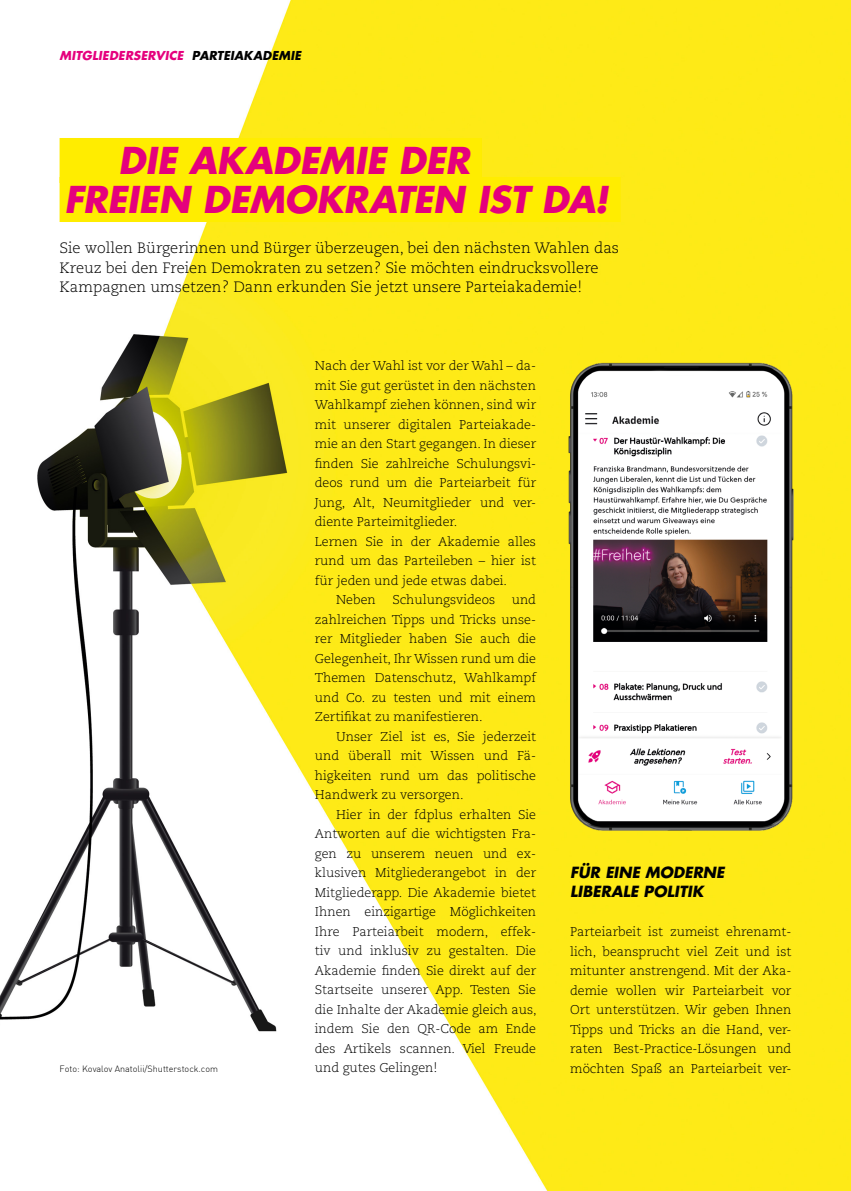
<style>
.page{position:relative;width:851px;height:1191px;background:#fff}
.page>*{position:absolute;margin:0;border:0;box-sizing:border-box;transform-origin:0 0}
.t1{font:italic 700 36px/39px "Futura LT Pro";letter-spacing:-.005em;color:#e5007d}
.t2{font:300 15px/19.5px "Caecilia LT Std";color:#000}
.t3{font:italic 700 15px/19.5px "Futura LT Pro";color:#000}
.t4{font:300 12.75px/19.5px "Caecilia LT Std";color:#000;text-align:justify}
.t5{font:italic 700 12px "Futura LT Pro";letter-spacing:.01em;color:#e5007d}
.t6{font:300 9px "DIN";color:#000}
.s1{color:#000}
</style>
<div class="page">
<img style="left:0;top:0;width:850px;height:1191px">
<div style="left:60px;top:138px;width:422px;height:45px;background:#ffed00"></div>
<div style="left:60px;top:177px;width:560px;height:45px;background:#ffed00"></div>
<img style="left:540px;top:340px;width:279px;height:526px">
<p class="t5" style="left:60px;top:46px;width:243px">MITGLIEDERSERVICE <span class="s1">PARTEIAKADEMIE</span></p>
<h1 class="t1" style="left:64px;top:140px;width:545px;text-indent:54px">DIE AKADEMIE DER<br>FREIEN DEMOKRATEN IST DA!</h1>
<p class="t2" style="left:60px;top:239px;width:561px">Sie wollen Bürgerinnen und Bürger überzeugen, bei den nächsten Wahlen das<br>Kreuz bei den Freien Demokraten zu setzen? Sie möchten eindrucksvollere<br>Kampagnen umsetzen? Dann erkunden Sie jetzt unsere Parteiakademie!</p>
<p class="t6" style="left:60px;top:1063px;width:160px">Foto: Kovalov Anatolii/Shutterstock.com</p>
<p class="t4" style="left:315px;top:356px;width:223px">Nach der Wahl ist vor der Wahl – da-</p>
<p class="t4" style="left:315px;top:376px;width:223px">mit Sie gut gerüstet in den nächsten</p>
<p class="t4" style="left:315px;top:395px;width:223px">Wahlkampf ziehen können, sind wir</p>
<p class="t4" style="left:315px;top:415px;width:223px">mit unserer digitalen Parteiakade-</p>
<p class="t4" style="left:315px;top:434px;width:223px">mie an den Start gegangen. In dieser</p>
<p class="t4" style="left:315px;top:454px;width:223px">finden Sie zahlreiche Schulungsvi-</p>
<p class="t4" style="left:315px;top:473px;width:223px">deos rund um die Parteiarbeit für</p>
<p class="t4" style="left:315px;top:493px;width:223px">Jung, Alt, Neumitglieder und ver-</p>
<p class="t4" style="left:315px;top:512px;width:144px">diente Parteimitglieder.</p>
<p class="t4" style="left:315px;top:532px;width:223px">Lernen Sie in der Akademie alles</p>
<p class="t4" style="left:315px;top:551px;width:223px">rund um das Parteileben – hier ist</p>
<p class="t4" style="left:315px;top:571px;width:194px">für jeden und jede etwas dabei.</p>
<p class="t4" style="left:336px;top:590px;width:41px">Neben</p>
<p class="t4" style="left:392px;top:590px;width:104px">Schulungsvideos</p>
<p class="t4" style="left:315px;top:590px;width:223px;text-indent:197px">und zahlreichen Tipps und Tricks unse&shy;rer Mitglieder haben Sie auch die Gelegenheit, Ihr Wissen rund um die Themen Datenschutz, Wahlkampf und Co. zu testen und mit einem Zertifikat zu manifestieren.</p>
<p class="t4" style="left:315px;top:727px;width:223px;text-indent:21px">Unser Ziel ist es, Sie jederzeit und überall mit Wissen und Fä&shy;higkeiten rund um das politische Handwerk zu versorgen.</p>
<p class="t4" style="left:315px;top:805px;width:223px;text-indent:21px">Hier in der fdplus erhalten Sie Antworten auf die wichtigsten Fra&shy;gen zu unserem neuen und ex&shy;klusiven Mitgliederangebot in der Mitgliederapp. Die Akademie bietet Ihnen einzigartige Möglichkeiten Ihre Parteiarbeit modern, effek&shy;tiv und inklusiv zu gestalten. Die Akademie finden Sie direkt auf der Startseite unserer App. Testen Sie die Inhalte der Akademie gleich aus, indem Sie den QR-Code am Ende des Artikels scannen. Viel Freude und gutes Gelingen!</p>
<p class="t3" style="left:570px;top:861px;width:156px">FÜR EINE MODERNE<br>LIBERALE POLITIK</p>
<p class="t4" style="left:570px;top:922px;width:223px">Parteiarbeit ist zumeist ehrenamt&shy;lich, beansprucht viel Zeit und ist mitunter anstrengend. Mit der Aka&shy;demie wollen wir Parteiarbeit vor Ort unterstützen. Wir geben Ihnen Tipps und Tricks an die Hand, ver&shy;raten Best-Practice-Lösungen und möchten Spaß an Parteiarbeit ver-</p>
</div>
